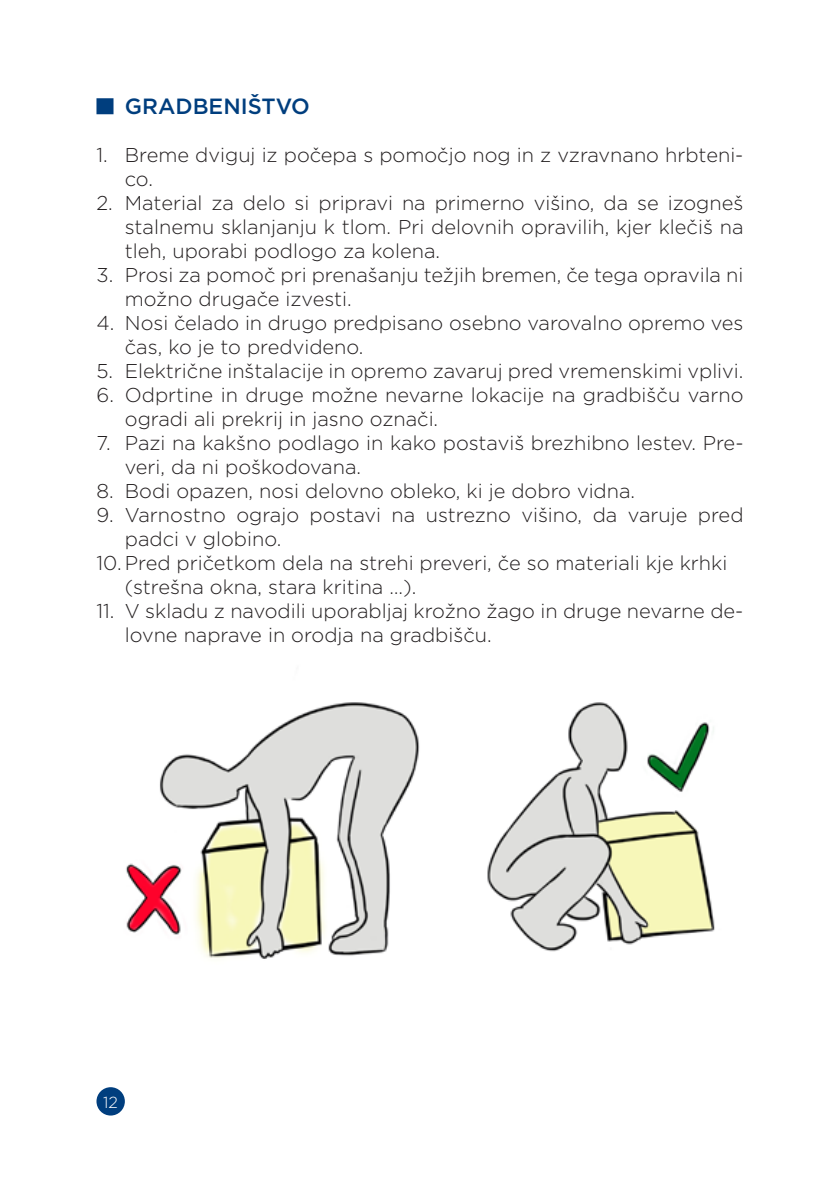
<style>
.page{position:relative;width:840px;height:1191px;background:#fff}
.page>*{position:absolute;margin:0;border:0;box-sizing:border-box;transform-origin:0 0}
.t1{font:500 22px "Gotham";color:#003e7e}
.t2{font:300 20px/24px "Gotham";color:#231f20}
.t3{font:300 16px "Gotham";color:#fff}
</style>
<div class="page">
<div style="left:96px;top:1087px;width:29px;height:28px;background:#003e7e;border-radius:50%"></div>
<div style="left:96px;top:98px;width:17px;height:16px;background:#003e7e"></div>
<img style="left:126px;top:702px;width:589px;height:257px">
<p class="t1" style="left:125px;top:92px;width:186px">GRADBENIŠTVO</p>
<p class="t2" style="left:125px;top:143px;width:619px;text-indent:-28px">1. Breme dviguj iz počepa s pomočjo nog in z vzravnano hrbteni&shy;co.</p>
<p class="t2" style="left:125px;top:191px;width:619px;text-align:justify;text-indent:-28px">2. Material za delo si pripravi na primerno višino, da se izogneš stalnemu sklanjanju k tlom. Pri delovnih opravilih, kjer klečiš na tleh, uporabi podlogo za kolena.</p>
<p class="t2" style="left:125px;top:263px;width:619px;text-indent:-28px">3. Prosi za pomoč pri prenašanju težjih bremen, če tega opravila ni možno drugače izvesti.</p>
<p class="t2" style="left:125px;top:311px;width:619px;text-indent:-28px">4. Nosi čelado in drugo predpisano osebno varovalno opremo ves čas, ko je to predvideno.</p>
<p class="t2" style="left:96px;top:359px;width:648px">5. Električne inštalacije in opremo zavaruj pred vremenskimi vplivi.</p>
<p class="t2" style="left:125px;top:383px;width:619px;text-indent:-28px">6. Odprtine in druge možne nevarne lokacije na gradbišču varno ogradi ali prekrij in jasno označi.</p>
<p class="t2" style="left:125px;top:431px;width:619px;text-indent:-28px">7. Pazi na kakšno podlago in kako postaviš brezhibno lestev. Pre&shy;veri, da ni poškodovana.</p>
<p class="t2" style="left:96px;top:479px;width:540px">8. Bodi opazen, nosi delovno obleko, ki je dobro vidna.</p>
<p class="t2" style="left:125px;top:503px;width:620px;text-indent:-28px">9. Varnostno ograjo postavi na ustrezno višino, da varuje pred padci v globino.</p>
<p class="t2" style="left:125px;top:551px;width:603px;text-indent:-28px">10. Pred pričetkom dela na strehi preveri, če so materiali kje krhki (strešna okna, stara kritina …).</p>
<p class="t2" style="left:125px;top:599px;width:619px;text-indent:-28px">11. V skladu z navodili uporabljaj krožno žago in druge nevarne de&shy;lovne naprave in orodja na gradbišču.</p>
<p class="t3" style="left:103px;top:1092px;width:16px">12</p>
</div>
